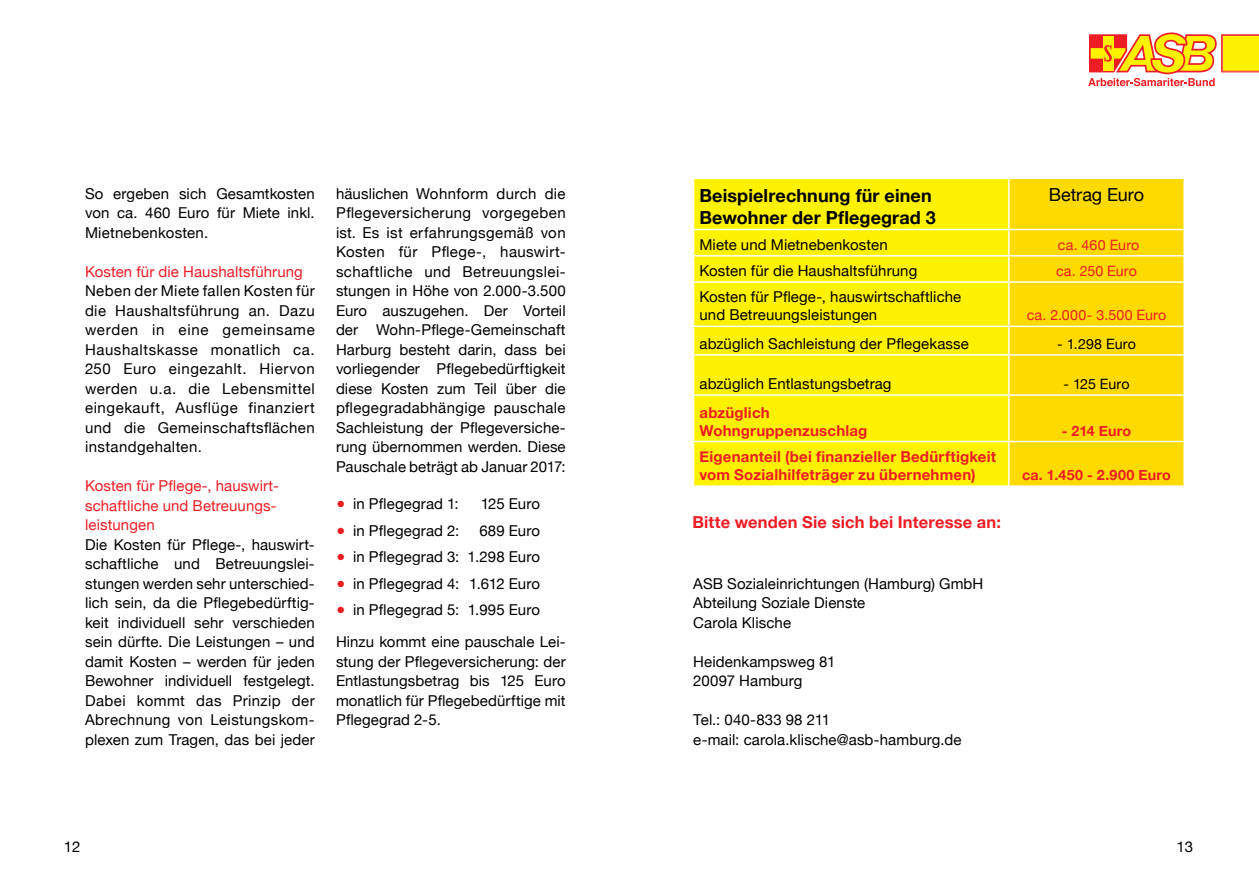
<style>
.page{position:relative;width:1259px;height:893px;background:#fff}
.page>*{position:absolute;margin:0;border:0;box-sizing:border-box;transform-origin:0 0}
.t1{font:700 18px/21.6px "Helvetica Neue";letter-spacing:.005em;color:#000}
.t2{font:18px "Helvetica Neue";letter-spacing:-.005em;color:#000}
.t3{font:700 16.5px "Helvetica Neue";letter-spacing:.01em;color:#ed1d24}
.t4{font:15px/19.5px "Helvetica Neue";letter-spacing:.005em;color:#000}
.t5{font:700 15px/18px "Helvetica Neue";letter-spacing:.015em;color:#ed1d24}
.t6{font:15px/19.5px "Helvetica Neue";letter-spacing:.005em;color:#ed1d24}
.t7{font:14.25px "Helvetica Neue";letter-spacing:.01em;color:#ed1d24}
.t8{font:700 14.25px "Helvetica Neue";letter-spacing:.02em;color:#ed1d24}
.t9{font:14.25px "Helvetica Neue";letter-spacing:.005em;color:#000}
.s1{color:#ed1d24}
</style>
<div class="page">
<svg style="left:1088px;top:32px;width:171px;height:54px"></svg>
<div style="left:694px;top:179px;width:314px;height:306px;background:#fff200"></div>
<div style="left:1009px;top:179px;width:174px;height:306px;background:#ffda00"></div>
<hr style="left:693px;top:229px;width:316px;height:1px;background:#fff">
<hr style="left:1009px;top:229px;width:176px;height:1px;background:#fff">
<hr style="left:693px;top:255px;width:316px;height:2px;background:#fff">
<hr style="left:1009px;top:255px;width:176px;height:2px;background:#fff">
<svg style="left:1008px;top:230px;width:1px;height:51px"></svg>
<hr style="left:693px;top:281px;width:316px;height:2px;background:#fff">
<hr style="left:1009px;top:281px;width:176px;height:2px;background:#fff">
<hr style="left:693px;top:326px;width:316px;height:1px;background:#fff">
<hr style="left:1009px;top:326px;width:176px;height:1px;background:#fff">
<svg style="left:1008px;top:327px;width:1px;height:27px"></svg>
<hr style="left:693px;top:354px;width:316px;height:2px;background:#fff">
<hr style="left:1009px;top:354px;width:176px;height:2px;background:#fff">
<hr style="left:693px;top:394px;width:316px;height:2px;background:#fff">
<hr style="left:1009px;top:394px;width:176px;height:2px;background:#fff">
<hr style="left:693px;top:441px;width:316px;height:1px;background:#fff">
<hr style="left:1009px;top:441px;width:176px;height:1px;background:#fff">
<p class="t4" style="left:85px;top:184px;width:231px;text-align:justify">So ergeben sich Gesamtkosten von ca. 460 Euro für Miete inkl.<br>Mietnebenkosten.</p>
<p class="t6" style="left:85px;top:262px;width:219px">Kosten für die Haushaltsführung</p>
<p class="t4" style="left:85px;top:282px;width:231px;text-align:justify">Neben der Miete fallen Kosten für die Haushaltsführung an. Dazu werden in eine gemeinsame Haushaltskasse monatlich ca.<br>250 Euro eingezahlt. Hiervon werden u.a. die Lebensmittel eingekauft, Ausflüge finanziert und die Gemeinschaftsflächen instandgehalten.</p>
<p class="t6" style="left:85px;top:477px;width:195px">Kosten für Pflege-, hauswirt&shy;schaftliche und Betreuungs&shy;leistungen</p>
<p class="t4" style="left:85px;top:535px;width:231px;text-align:justify">Die Kosten für Pflege-, hauswirt&shy;schaftliche und Betreuungslei&shy;stungen werden sehr unterschied&shy;lich sein, da die Pflegebedürftig&shy;keit individuell sehr verschieden sein dürfte. Die Leistungen – und damit Kosten – werden für jeden Bewohner individuell festgelegt.<br>Dabei kommt das Prinzip der Abrechnung von Leistungskom&shy;plexen zum Tragen, das bei jeder</p>
<p class="t4" style="left:336px;top:184px;width:231px;text-align:justify">häuslichen Wohnform durch die Pflegeversicherung vorgegeben ist. Es ist erfahrungsgemäß von Kosten für Pflege-, hauswirt&shy;schaftliche und Betreuungslei&shy;stungen in Höhe von 2.000-3.500<br>Euro auszugehen. Der Vorteil der Wohn-Pflege-Gemeinschaft Harburg besteht darin, dass bei vorliegender Pflegebedürftigkeit diese Kosten zum Teil über die pflegegradabhängige pauschale Sachleistung der Pflegeversiche&shy;rung übernommen werden. Diese Pauschale beträgt ab Januar 2017:</p>
<p class="t4" style="left:336px;top:495px;width:124px"><span class="s1">●</span> in Pflegegrad 1:</p>
<p class="t4" style="left:481px;top:495px;width:61px">125 Euro</p>
<p class="t4" style="left:336px;top:521px;width:125px"><span class="s1">●</span> in Pflegegrad 2:</p>
<p class="t4" style="left:479px;top:521px;width:62px">689 Euro</p>
<p class="t4" style="left:336px;top:548px;width:206px"><span class="s1">●</span> in Pflegegrad 3: 1.298 Euro</p>
<p class="t4" style="left:336px;top:574px;width:206px"><span class="s1">●</span> in Pflegegrad 4: 1.612 Euro</p>
<p class="t4" style="left:336px;top:595px;width:231px;line-height:32px"><span class="s1">●</span> in Pflegegrad 5: 1.995 Euro<br>Hinzu kommt eine pauschale Lei-</p>
<p class="t4" style="left:336px;top:652px;width:231px;text-align:justify">stung der Pflegeversicherung: der Entlastungsbetrag bis 125 Euro monatlich für Pflegebedürftige mit Pflegegrad 2-5.</p>
<p class="t1" style="left:699px;top:185px;width:238px">Beispielrechnung für einen<br>Bewohner der Pflegegrad 3</p>
<p class="t2" style="left:1049px;top:182px;width:97px">Betrag Euro</p>
<p class="t4" style="left:699px;top:236px;width:190px">Miete und Mietnebenkosten</p>
<p class="t7" style="left:1058px;top:234px;width:83px">ca. 460 Euro</p>
<p class="t4" style="left:699px;top:262px;width:219px">Kosten für die Haushaltsführung</p>
<p class="t7" style="left:1056px;top:261px;width:82px">ca. 250 Euro</p>
<p class="t4" style="left:699px;top:289px;width:263px;line-height:18px">Kosten für Pflege-, hauswirtschaftliche und Betreuungsleistungen</p>
<p class="t7" style="left:1026px;top:305px;width:141px">ca. 2.000- 3.500 Euro</p>
<p class="t4" style="left:699px;top:335px;width:271px">abzüglich Sachleistung der Pflegekasse</p>
<p class="t9" style="left:1057px;top:334px;width:80px">- 1.298 Euro</p>
<p class="t4" style="left:699px;top:375px;width:193px">abzüglich Entlastungsbetrag</p>
<p class="t9" style="left:1063px;top:374px;width:68px">- 125 Euro</p>
<p class="t5" style="left:699px;top:404px;width:169px">abzüglich<br>Wohngruppenzuschlag</p>
<p class="t8" style="left:1061px;top:419px;width:71px">- 214 Euro</p>
<p class="t5" style="left:699px;top:448px;width:298px">Eigenanteil (bei finanzieller Bedürftigkeit vom Sozialhilfeträger zu übernehmen)</p>
<p class="t3" style="left:692px;top:509px;width:310px">Bitte wenden Sie sich bei Interesse an:</p>
<p class="t4" style="left:693px;top:574px;width:292px">ASB Sozialeinrichtungen (Hamburg) GmbH<br>Abteilung Soziale Dienste<br>Carola Klische</p>
<p class="t4" style="left:693px;top:652px;width:144px">Heidenkampsweg 81<br>20097 Hamburg</p>
<p class="t4" style="left:693px;top:711px;width:270px">Tel.: 040-833 98 211<br>e-mail: carola.klische@asb-hamburg.de</p>
<p class="t8" style="left:1022px;top:464px;width:150px">ca. 1.450 - 2.900 Euro</p>
<p class="t4" style="left:64px;top:838px;width:18px">12</p>
<p class="t4" style="left:1176px;top:838px;width:18px">13</p>
</div>
